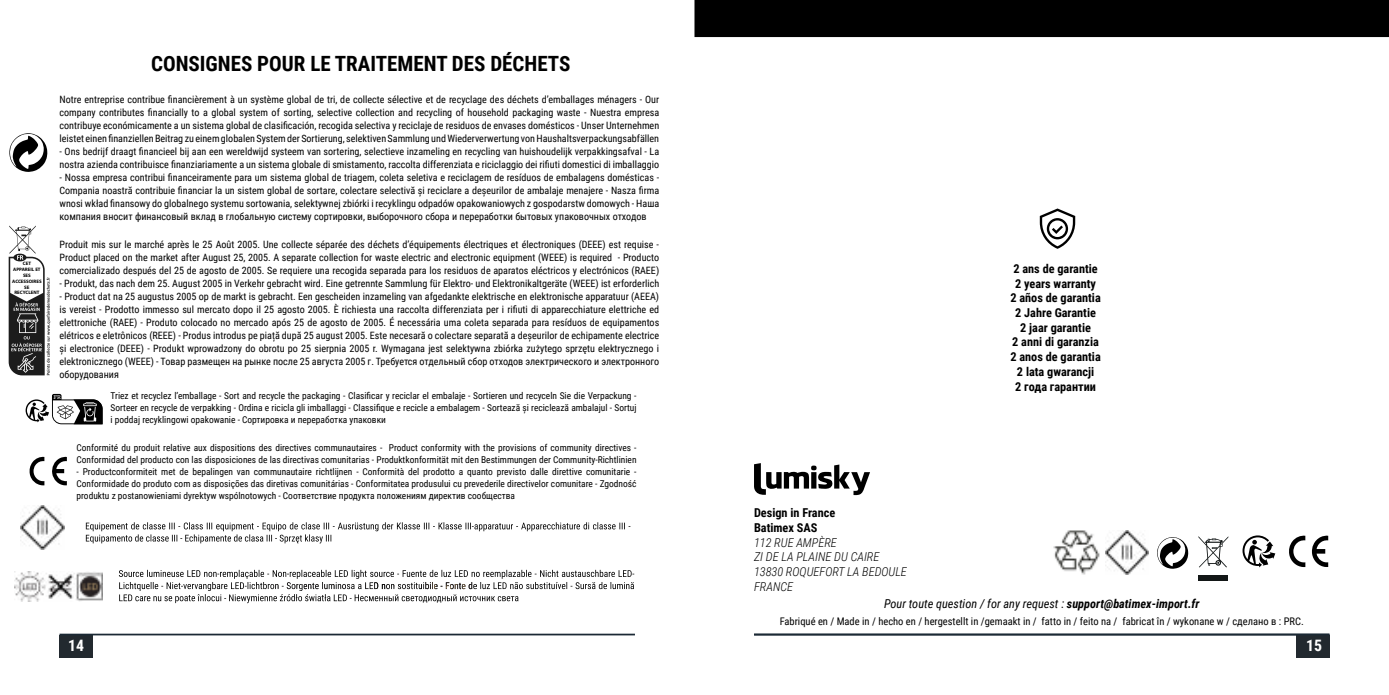
<style>
.page{position:relative;width:1389px;height:695px;background:#fff}
.page>*{position:absolute;margin:0;border:0;box-sizing:border-box;transform-origin:0 0}
.t1{font:700 21px "Roboto Condensed";color:#000}
.t2{font:700 15.75px "Roboto Condensed";color:#fff}
.t3{font:700 12.25px/14.7px "Roboto Condensed";color:#000}
.t4{font:italic 300 12.25px/14.7px "Roboto Condensed";color:#000}
.t5{font:italic 12.25px "Roboto Condensed";color:#000}
.t6{font:10.5px "Roboto Condensed";color:#000}
.t7{font:10.15px/13px "Roboto Condensed";color:#000;text-align:justify}
.t8{font:9.45px/12.1px "Roboto Condensed";color:#000;text-align:justify}
.t9{font:6.48px "Courier";color:#fff}
.t10{font:700 4.9px/5.8px "Myriad Pro";color:#000;text-align:center}
.s1{font-weight:700}
</style>
<div class="page">
<div style="left:60px;top:635px;width:33px;height:22px;background:#22292f"></div>
<hr style="left:60px;top:633px;width:575px;height:2px;background:#1b2935">
<div style="left:1296px;top:635px;width:33px;height:22px;background:#22292f"></div>
<svg style="left:9px;top:133px;width:38px;height:39px"></svg>
<svg style="left:52px;top:456px;width:15px;height:29px"></svg>
<svg style="left:29px;top:456px;width:15px;height:29px"></svg>
<svg style="left:9px;top:225px;width:41px;height:150px"></svg>
<svg style="left:26px;top:394px;width:77px;height:30px"></svg>
<svg style="left:86px;top:522px;width:544px;height:21px"></svg>
<svg style="left:119px;top:569px;width:515px;height:34px"></svg>
<img style="left:15px;top:571px;width:88px;height:30px">
<img style="left:20px;top:505px;width:44px;height:44px">
<hr style="left:754px;top:633px;width:575px;height:2px;background:#1b2935">
<svg style="left:1040px;top:208px;width:35px;height:41px"></svg>
<svg style="left:1243px;top:535px;width:32px;height:32px"></svg>
<svg style="left:1311px;top:535px;width:17px;height:32px"></svg>
<svg style="left:1289px;top:535px;width:16px;height:32px"></svg>
<svg style="left:1157px;top:537px;width:31px;height:31px"></svg>
<svg style="left:1198px;top:536px;width:30px;height:31px"></svg>
<div style="left:1198px;top:575px;width:30px;height:5px;background:#131717"></div>
<svg style="left:754px;top:463px;width:116px;height:32px"></svg>
<div style="left:695px;top:1px;width:693px;height:35px;background:#000"></div>
<div style="left:694px;top:0;width:695px;height:37px;border:2px solid #000"></div>
<img style="left:1105px;top:530px;width:44px;height:44px">
<img style="left:1053px;top:530px;width:47px;height:45px">
<p class="t10" style="left:12px;top:260px;width:31px">CET<br>APPAREIL ET<br>SES<br>ACCESSOIRES<br>SE<br>RECYCLENT</p>
<h1 class="t1" style="left:151px;top:48px;width:421px">CONSIGNES POUR LE TRAITEMENT DES DÉCHETS</h1>
<p class="t7" style="left:60px;top:92px;width:601px">Notre entreprise contribue financièrement à un système global de tri, de collecte sélective et de recyclage des déchets d’emballages ménagers - Our company contributes financially to a global system of sorting, selective collection and recycling of household packaging waste - Nuestra empresa contribuye económicamente a un sistema global de clasificación, recogida selectiva y reciclaje de residuos de envases domésticos - Unser Unternehmen leistet einen finanziellen Beitrag zu einem globalen System der Sortierung, selektiven Sammlung und Wiederverwertung von Haushaltsverpackungsabfällen</p>
<p class="t7" style="left:60px;top:144px;width:601px">- Ons bedrijf draagt financieel bij aan een wereldwijd systeem van sortering, selectieve inzameling en recycling van huishoudelijk verpakkingsafval - La nostra azienda contribuisce finanziariamente a un sistema globale di smistamento, raccolta differenziata e riciclaggio dei rifiuti domestici di imballaggio</p>
<p class="t7" style="left:60px;top:170px;width:601px">- Nossa empresa contribui financeiramente para um sistema global de triagem, coleta seletiva e reciclagem de resíduos de embalagens domésticas - Compania noastră contribuie financiar la un sistem global de sortare, colectare selectivă și reciclare a deșeurilor de ambalaje menajere - Nasza firma wnosi wkład finansowy do globalnego systemu sortowania, selektywnej zbiórki i recyklingu odpadów opakowaniowych z gospodarstw domowych - Наша компания вносит финансовый вклад в глобальную систему сортировки, выборочного сбора и переработки бытовых упаковочных отходов</p>
<p class="t7" style="left:59px;top:238px;width:601px">Produit mis sur le marché après le 25 Août 2005. Une collecte séparée des déchets d’équipements électriques et électroniques (DEEE) est requise - Product placed on the market after August 25, 2005. A separate collection for waste electric and electronic equipment (WEEE) is required - Producto comercializado después del 25 de agosto de 2005. Se requiere una recogida separada para los residuos de aparatos eléctricos y electrónicos (RAEE)</p>
<p class="t7" style="left:59px;top:277px;width:601px">- Produkt, das nach dem 25. August 2005 in Verkehr gebracht wird. Eine getrennte Sammlung für Elektro- und Elektronikaltgeräte (WEEE) ist erforderlich</p>
<p class="t7" style="left:59px;top:290px;width:601px">- Product dat na 25 augustus 2005 op de markt is gebracht. Een gescheiden inzameling van afgedankte elektrische en elektronische apparatuur (AEEA) is vereist - Prodotto immesso sul mercato dopo il 25 agosto 2005. È richiesta una raccolta differenziata per i rifiuti di apparecchiature elettriche ed elettroniche (RAEE) - Produto colocado no mercado após 25 de agosto de 2005. É necessária uma coleta separada para resíduos de equipamentos elétricos e eletrônicos (REEE) - Produs introdus pe piață după 25 august 2005. Este necesară o colectare separată a deșeurilor de echipamente electrice și electronice (DEEE) - Produkt wprowadzony do obrotu po 25 sierpnia 2005 r. Wymagana jest selektywna zbiórka zużytego sprzętu elektrycznego i elektronicznego (WEEE) - Товар размещен на рынке после 25 августа 2005 г. Требуется отдельный сбор отходов электрического и электронного оборудования</p>
<p class="t8" style="left:111px;top:389px;width:528px">Triez et recyclez l’emballage - Sort and recycle the packaging - Clasificar y reciclar el embalaje - Sortieren und recyceln Sie die Verpackung - Sorteer en recycle de verpakking - Ordina e ricicla gli imballaggi - Classifique e recicle a embalagem - Sortează și reciclează ambalajul - Sortuj i poddaj recyklingowi opakowanie - Сортировка и переработка упаковки</p>
<p class="t9" style="left:53px;top:392px;width:9px">FR</p>
<p class="t8" style="left:77px;top:441px;width:562px">Conformité du produit relative aux dispositions des directives communautaires - Product conformity with the provisions of community directives -<br>Conformidad del producto con las disposiciones de las directivas comunitarias - Produktkonformität mit den Bestimmungen der Community-Richtlinien</p>
<p class="t8" style="left:77px;top:465px;width:562px">- Productconformiteit met de bepalingen van communautaire richtlijnen - Conformità del prodotto a quanto previsto dalle direttive comunitarie - Conformidade do produto com as disposições das diretivas comunitárias - Conformitatea produsului cu prevederile directivelor comunitare - Zgodność produktu z postanowieniami dyrektyw wspólnotowych - Соответствие продукта положениям директив сообщества</p>
<p class="t3" style="left:754px;top:505px;width:83px">Design in France<br>Batimex SAS</p>
<p class="t4" style="left:754px;top:534px;width:154px">112 RUE AMPÈRE<br>ZI DE LA PLAINE DU CAIRE<br>13830 ROQUEFORT LA BEDOULE<br>FRANCE</p>
<p class="t3" style="left:1010px;top:261px;width:92px;text-align:center">2 ans de garantie<br>2 years warranty<br>2 años de garantia<br>2 Jahre Garantie<br>2 jaar garantie<br>2 anni di garanzia<br>2 anos de garantia<br>2 lata gwarancji<br>2 года гарантии</p>
<p class="t5" style="left:884px;top:595px;width:317px">Pour toute question / for any request : <span class="s1">support@batimex-import.fr</span></p>
<p class="t6" style="left:780px;top:614px;width:526px">Fabriqué en / Made in / hecho en / hergestellt in /gemaakt in / fatto in / feito na / fabricat în / wykonane w / сделано в : PRC.</p>
<h2 class="t2" style="left:68px;top:634px;width:17px">14</h2>
<h2 class="t2" style="left:1306px;top:634px;width:17px">15</h2>
</div>
